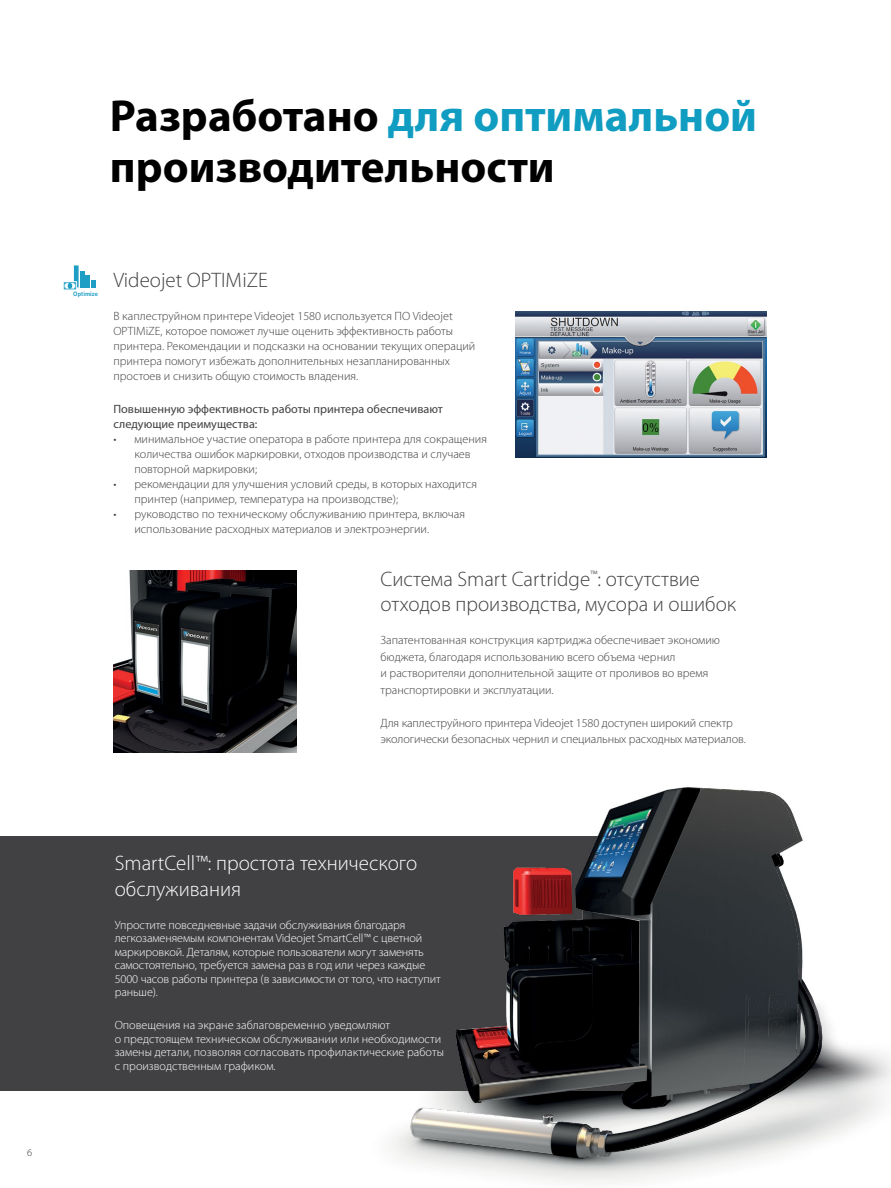
<style>
.page{position:relative;width:891px;height:1188px;background:#fff}
.page>*{position:absolute;margin:0;border:0;box-sizing:border-box;transform-origin:0 0}
.t1{font:700 45px/51px "Myriad Pro";color:#000}
.t2{font:300 21px/25.5px "Myriad Pro";color:#414042}
.t3{font:300 21px/25.5px "Myriad Pro";color:#fff}
.t4{font:300 12px/15px "Myriad Pro";color:#414042}
.t5{font:300 12px/13.5px "Myriad Pro";letter-spacing:-.01em;color:#fff}
.t6{font:12px/15px "Myriad Pro";color:#414042}
.t7{font:300 10.5px "Myriad Pro";color:#414042}
.t8{font:700 6px "Benton Gothic";color:#1e9ec5}
.s1{color:#109dc1}
</style>
<div class="page">
<div style="left:0;top:836px;width:741px;height:255px;background:#414042"></div>
<img style="left:516px;top:311px;width:250px;height:147px">
<hr style="left:80px;top:271px;width:4px;height:16px;background:#1e9ec5">
<div style="left:85px;top:275px;width:5px;height:12px;background:#1e9ec5"></div>
<svg style="left:91px;top:280px;width:5px;height:7px"></svg>
<svg style="left:64px;top:265px;width:15px;height:24px"></svg>
<img style="left:113px;top:570px;width:184px;height:182px">
<img style="left:390px;top:787px;width:501px;height:397px">
<h1 class="t1" style="left:110px;top:89px;width:649px">Разработано <span class="s1">для оптимальной </span>производительности</h1>
<p class="t8" style="left:73px;top:290px;width:26px">Optimize</p>
<h2 class="t2" style="left:113px;top:267px;width:156px">Videojet OPTIMiZE</h2>
<p class="t4" style="left:113px;top:308px;width:364px">В каплеструйном принтере Videojet 1580 используется ПО Videojet OPTIMiZE, которое поможет лучше оценить эффективность работы принтера. Рекомендации и подсказки на основании текущих операций принтера помогут избежать дополнительных незапланированных простоев и снизить общую стоимость владения.</p>
<p class="t6" style="left:113px;top:401px;width:331px">Повышенную эффективность работы принтера обеспечивают следующие преимущества:</p>
<p class="t4" style="left:134px;top:431px;width:354px;text-indent:-21px">• минимальное участие оператора в работе принтера для сокращения количества ошибок маркировки, отходов производства и случаев повторной маркировки;</p>
<p class="t4" style="left:134px;top:476px;width:344px;text-indent:-21px">• рекомендации для улучшения условий среды, в которых находится принтер (например, температура на производстве);</p>
<p class="t4" style="left:134px;top:506px;width:332px;text-indent:-21px">• руководство по техническому обслуживанию принтера, включая использование расходных материалов и электроэнергии.</p>
<h2 class="t2" style="left:380px;top:566px;width:357px">Система Smart Cartridge<sup>™</sup>: отсутствие отходов производства, мусора и ошибок</h2>
<p class="t4" style="left:380px;top:632px;width:341px;line-height:16.5px">Запатентованная конструкция картриджа обеспечивает экономию бюджета, благодаря использованию всего объема чернил<br>и растворителяи дополнительной защите от проливов во время транспортировки и эксплуатации.</p>
<p class="t4" style="left:380px;top:715px;width:367px;line-height:16.5px">Для каплеструйного принтера Videojet 1580 доступен широкий спектр экологически безопасных чернил и специальных расходных материалов.</p>
<p class="t7" style="left:27px;top:1147px;width:7px">6</p>
<h2 class="t3" style="left:115px;top:851px;width:304px">SmartCell™: простота технического обслуживания</h2>
<p class="t5" style="left:115px;top:918px;width:328px">Упростите повседневные задачи обслуживания благодаря легкозаменяемым компонентам Videojet SmartCell™ с цветной маркировкой. Деталям, которые пользователи могут заменять самостоятельно, требуется замена раз в год или через каждые 5000 часов работы принтера (в зависимости от того, что наступит раньше).</p>
<p class="t5" style="left:115px;top:1018px;width:331px">Оповещения на экране заблаговременно уведомляют<br>о предстоящем техническом обслуживании или необходимости замены детали, позволяя согласовать профилактические работы с производственным графиком.</p>
</div>
